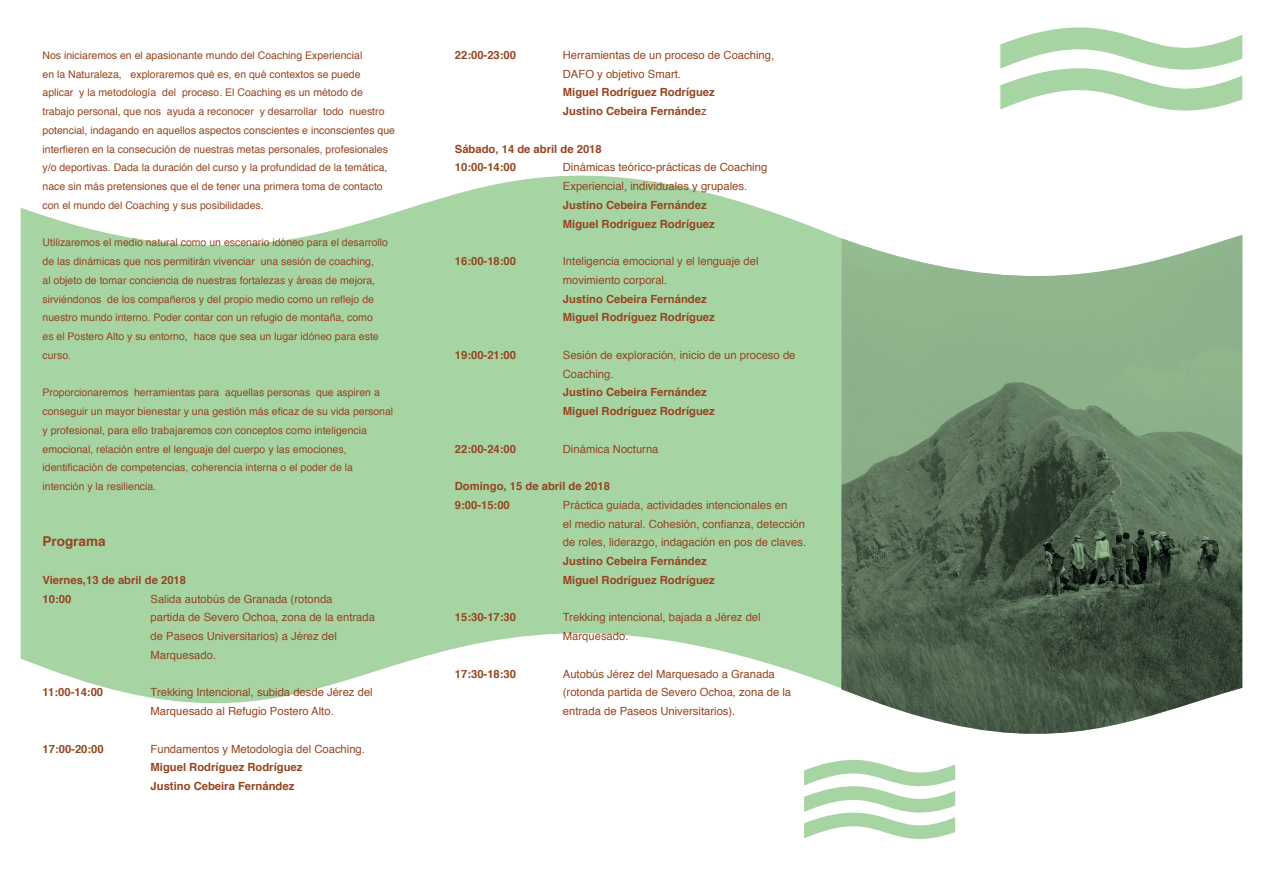
<style>
.page{position:relative;width:1263px;height:893px;background:#fff}
.page>*{position:absolute;margin:0;border:0;box-sizing:border-box;transform-origin:0 0}
.t1{font:700 13.5px "Helvetica";color:#964520}
.t2{font:11.25px/18.8px "Helvetica";color:#964520}
.t3{font:700 11.25px/18.8px "Helvetica";color:#964520}
.t4{font:10.5px/18.8px "Helvetica";color:#964520}
.s1{font-weight:400}
</style>
<div class="page">
<svg style="left:1000px;top:27px;width:242px;height:84px"></svg>
<svg style="left:804px;top:759px;width:151px;height:80px"></svg>
<svg style="left:21px;top:175px;width:820px;height:529px;fill:#a6d4a3"></svg>
<img style="left:841px;top:235px;width:401px;height:499px">
<p class="t4" style="left:43px;top:46px;width:354px">Nos iniciaremos en el apasionante mundo del Coaching Experiencial<br>en la Naturaleza, exploraremos qué es, en qué contextos se puede<br>aplicar y la metodología del proceso. El Coaching es un método de trabajo personal, que nos ayuda a reconocer y desarrollar todo nuestro potencial, indagando en aquellos aspectos conscientes e inconscientes que interfieren en la consecución de nuestras metas personales, profesionales y/o deportivas. Dada la duración del curso y la profundidad de la temática, nace sin más pretensiones que el de tener una primera toma de contacto con el mundo del Coaching y sus posibilidades.</p>
<p class="t4" style="left:43px;top:234px;width:347px">Utilizaremos el medio natural como un escenario idóneo para el desarrollo de las dinámicas que nos permitirán vivenciar una sesión de coaching,<br>al objeto de tomar conciencia de nuestras fortalezas y áreas de mejora, sirviéndonos de los compañeros y del propio medio como un reflejo de nuestro mundo interno. Poder contar con un refugio de montaña, como<br>es el Postero Alto y su entorno, hace que sea un lugar idóneo para este curso.</p>
<p class="t4" style="left:43px;top:384px;width:352px">Proporcionaremos herramientas para aquellas personas que aspiren a conseguir un mayor bienestar y una gestión más eficaz de su vida personal y profesional, para ello trabajaremos con conceptos como inteligencia emocional, relación entre el lenguaje del cuerpo y las emociones, identificación de competencias, coherencia interna o el poder de la intención y la resiliencia.</p>
<p class="t1" style="left:43px;top:531px;width:65px">Programa</p>
<p class="t3" style="left:43px;top:571px;width:145px">Viernes,13 de abril de 2018<br>10:00</p>
<p class="t2" style="left:151px;top:590px;width:226px">Salida autobús de Granada (rotonda<br>partida de Severo Ochoa, zona de la entrada de Paseos Universitarios) a Jérez del<br>Marquesado.</p>
<p class="t3" style="left:43px;top:683px;width:62px">11:00-14:00</p>
<p class="t2" style="left:151px;top:683px;width:224px">Trekking Intencional, subida desde Jérez del<br>Marquesado al Refugio Postero Alto.</p>
<p class="t3" style="left:43px;top:739px;width:63px">17:00-20:00</p>
<p class="t2" style="left:151px;top:740px;width:216px">Fundamentos y Metodología del Coaching.</p>
<p class="t3" style="left:151px;top:758px;width:153px">Miguel Rodríguez Rodríguez<br>Justino Cebeira Fernández</p>
<p class="t3" style="left:455px;top:46px;width:63px">22:00-23:00</p>
<p class="t2" style="left:563px;top:46px;width:213px">Herramientas de un proceso de Coaching,<br>DAFO y objetivo Smart.</p>
<p class="t3" style="left:563px;top:83px;width:153px">Miguel Rodríguez Rodríguez<br>Justino Cebeira Fernánde<span class="s1">z</span></p>
<p class="t3" style="left:455px;top:139px;width:148px">Sábado, 14 de abril de 2018<br>10:00-14:00</p>
<p class="t2" style="left:563px;top:158px;width:206px">Dinámicas teórico-prácticas de Coaching<br>Experiencial, individuales y grupales.</p>
<p class="t3" style="left:563px;top:196px;width:153px">Justino Cebeira Fernández<br>Miguel Rodríguez Rodríguez</p>
<p class="t3" style="left:455px;top:252px;width:63px">16:00-18:00</p>
<p class="t2" style="left:563px;top:252px;width:197px">Inteligencia emocional y el lenguaje del movimiento corporal.</p>
<p class="t3" style="left:563px;top:289px;width:153px">Justino Cebeira Fernández<br>Miguel Rodríguez Rodríguez</p>
<p class="t3" style="left:455px;top:346px;width:63px">19:00-21:00</p>
<p class="t2" style="left:563px;top:346px;width:234px">Sesión de exploración, inicio de un proceso de<br>Coaching.</p>
<p class="t3" style="left:563px;top:383px;width:153px">Justino Cebeira Fernández<br>Miguel Rodríguez Rodríguez</p>
<p class="t3" style="left:455px;top:439px;width:63px">22:00-24:00</p>
<p class="t2" style="left:563px;top:440px;width:97px">Dinámica Nocturna</p>
<p class="t3" style="left:455px;top:477px;width:157px">Domingo, 15 de abril de 2018<br>9:00-15:00</p>
<p class="t2" style="left:563px;top:496px;width:245px">Práctica guiada, actividades intencionales en<br>el medio natural. Cohesión, confianza, detección de roles, liderazgo, indagación en pos de claves.</p>
<p class="t3" style="left:563px;top:552px;width:153px">Justino Cebeira Fernández<br>Miguel Rodríguez Rodríguez</p>
<p class="t3" style="left:455px;top:608px;width:63px">15:30-17:30</p>
<p class="t2" style="left:563px;top:608px;width:199px">Trekking intencional, bajada a Jérez del<br>Marquesado.</p>
<p class="t3" style="left:455px;top:664px;width:63px">17:30-18:30</p>
<p class="t2" style="left:563px;top:665px;width:230px">Autobús Jérez del Marquesado a Granada (rotonda partida de Severo Ochoa, zona de la entrada de Paseos Universitarios).</p>
</div>
